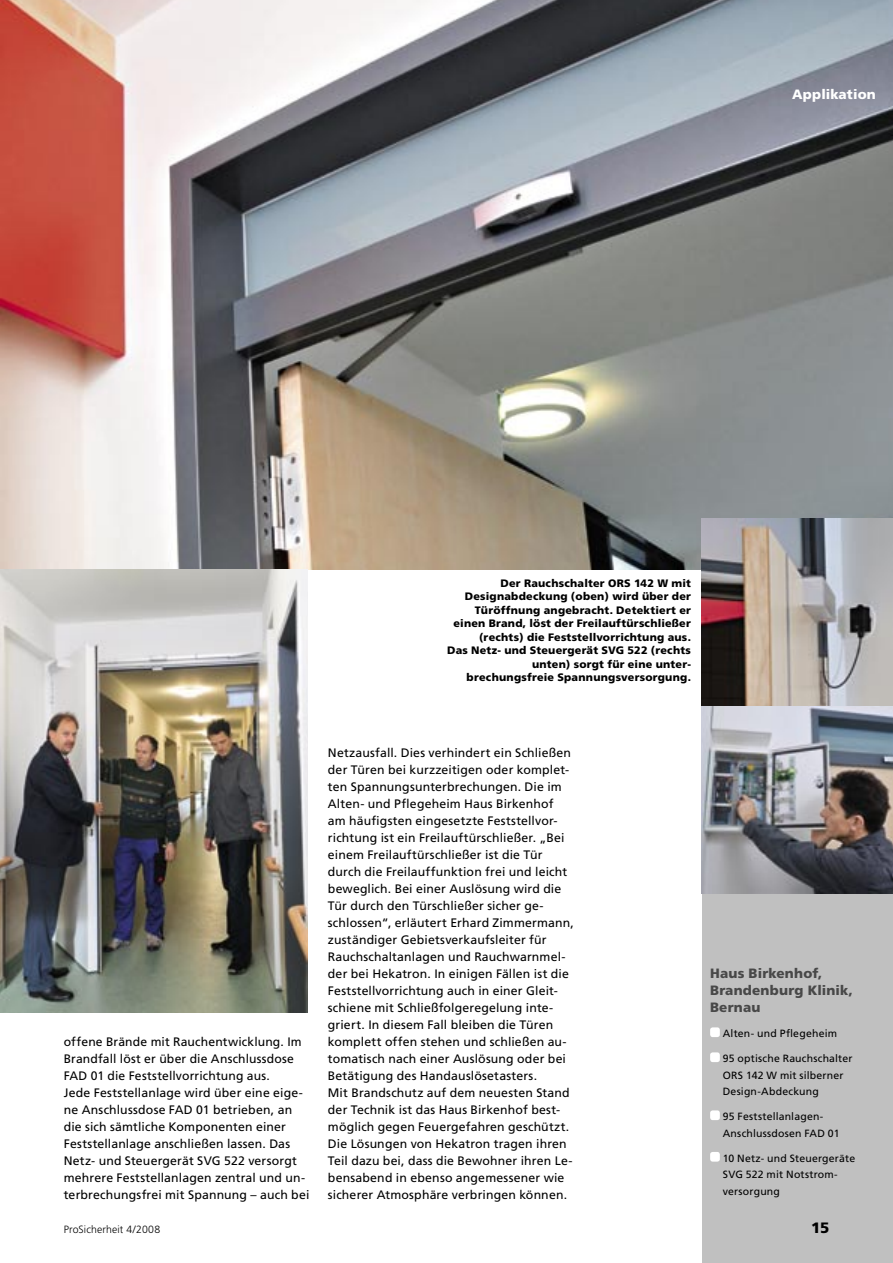
<style>
.page{position:relative;width:893px;height:1263px;background:#fff}
.page>*{position:absolute;margin:0;border:0;box-sizing:border-box;transform-origin:0 0}
.t1{font:900 15px "Frutiger";color:#000}
.t2{font:900 13.5px/17px "Frutiger";letter-spacing:.01em;color:#484848}
.t3{font:900 13.5px "Frutiger";letter-spacing:.01em;color:#fff}
.t4{font:12.3px/17px "Frutiger";letter-spacing:.01em;color:#000}
.t5{font:900 10.8px/13.5px "Frutiger";letter-spacing:.02em;color:#000;text-align:right}
.t6{font:10.5px/16.5px "Frutiger";letter-spacing:.02em;color:#000}
.t7{font:300 10.5px "Frutiger";letter-spacing:.015em;color:#000}
</style>
<div class="page">
<div style="left:702px;top:0;width:191px;height:1263px;background:#c0c0c0"></div>
<svg style="left:710px;top:1027px;width:10px;height:10px"></svg>
<svg style="left:710px;top:1052px;width:10px;height:10px"></svg>
<svg style="left:710px;top:1110px;width:10px;height:10px"></svg>
<svg style="left:710px;top:1152px;width:10px;height:9px"></svg>
<img style="left:0;top:0;width:893px;height:570px">
<img style="left:702px;top:519px;width:191px;height:374px">
<img style="left:0;top:570px;width:307px;height:442px">
<p class="t3" style="left:792px;top:86px;width:85px">Applikation</p>
<p class="t5" style="left:447px;top:576px;width:245px">Der Rauchschalter ORS 142 W mit Designabdeckung (oben) wird über der Türöffnung angebracht. Detektiert er einen Brand, löst der Freilauftürschließer (rechts) die Feststellvorrichtung aus.<br>Das Netz- und Steuergerät SVG 522 (rechts unten) sorgt für eine unter&shy;brechungsfreie Spannungsversorgung.</p>
<p class="t4" style="left:64px;top:1033px;width:247px">offene Brände mit Rauchentwicklung. Im Brandfall löst er über die Anschlussdose FAD 01 die Feststellvorrichtung aus.<br>Jede Feststellanlage wird über eine eige&shy;ne Anschlussdose FAD 01 betrieben, an die sich sämtliche Komponenten einer Feststellanlage anschließen lassen. Das Netz- und Steuergerät SVG 522 versorgt mehrere Feststellanlagen zentral und un&shy;terbrechungsfrei mit Spannung – auch bei</p>
<p class="t7" style="left:64px;top:1224px;width:98px">ProSicherheit 4/2008</p>
<p class="t4" style="left:328px;top:744px;width:248px">Netzausfall. Dies verhindert ein Schließen der Türen bei kurzzeitigen oder komplet&shy;ten Spannungsunterbrechungen. Die im Alten- und Pflegeheim Haus Birkenhof am häufigsten eingesetzte Feststellvor&shy;richtung ist ein Freilauftürschließer. „Bei einem Freilauftürschließer ist die Tür durch die Freilauffunktion frei und leicht beweglich. Bei einer Auslösung wird die Tür durch den Türschließer sicher ge&shy;schlossen“, erläutert Erhard Zimmermann, zuständiger Gebietsverkaufsleiter für Rauchschaltanlagen und Rauchwarnmel&shy;der bei Hekatron. In einigen Fällen ist die Feststellvorrichtung auch in einer Gleit&shy;schiene mit Schließfolgeregelung inte&shy;griert. In diesem Fall bleiben die Türen komplett offen stehen und schließen au&shy;tomatisch nach einer Auslösung oder bei Betätigung des Handauslösetasters.<br>Mit Brandschutz auf dem neuesten Stand der Technik ist das Haus Birkenhof best&shy;möglich gegen Feuergefahren geschützt.<br>Die Lösungen von Hekatron tragen ihren Teil dazu bei, dass die Bewohner ihren Le&shy;bensabend in ebenso angemessener wie sicherer Atmosphäre verbringen können.</p>
<p class="t2" style="left:710px;top:965px;width:144px">Haus Birkenhof,<br>Brandenburg Klinik,<br>Bernau</p>
<p class="t6" style="left:723px;top:1025px;width:116px">Alten- und Pflegeheim</p>
<p class="t6" style="left:723px;top:1050px;width:131px">95 optische Rauchschalter<br>ORS 142 W mit silberner<br>Design-Abdeckung</p>
<p class="t6" style="left:723px;top:1108px;width:118px">95 Feststellanlagen-<br>Anschlussdosen FAD 01</p>
<p class="t6" style="left:723px;top:1149px;width:134px">10 Netz- und Steuergeräte<br>SVG 522 mit Notstrom&shy;versorgung</p>
<p class="t1" style="left:811px;top:1219px;width:19px">15</p>
</div>
